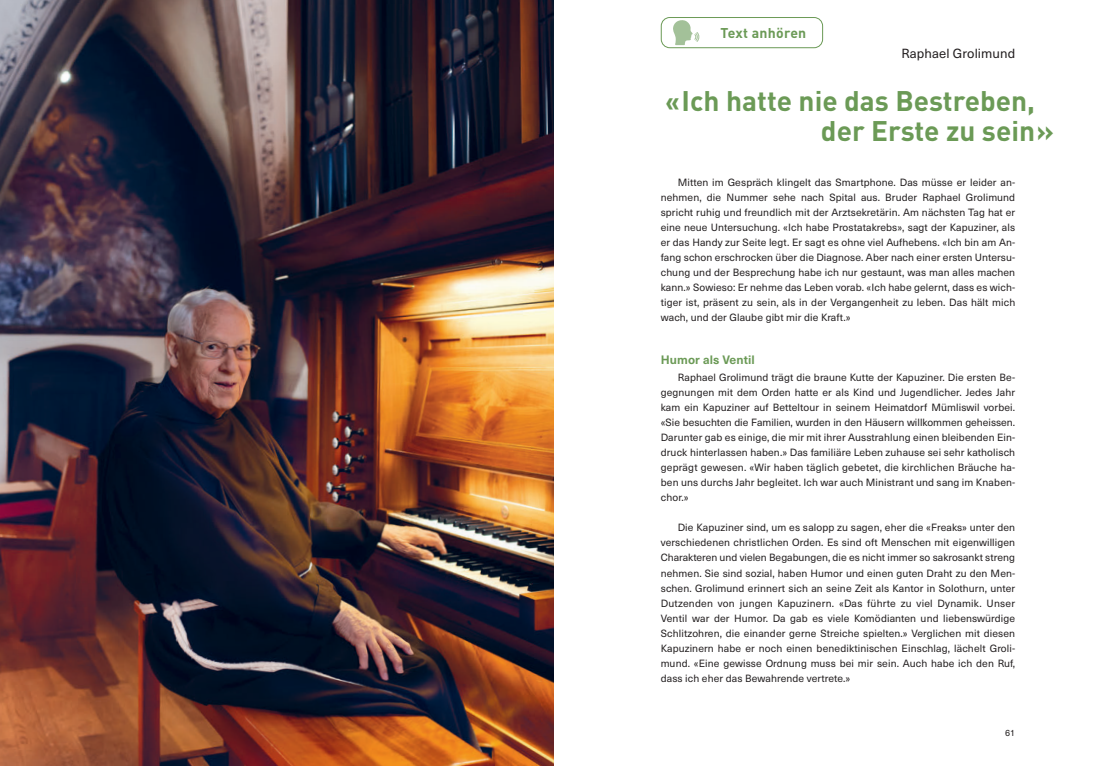
<style>
.page{position:relative;width:1106px;height:766px;background:#fff}
.page>*{position:absolute;margin:0;border:0;box-sizing:border-box;transform-origin:0 0}
.t1{font:700 28px/30px "DINOT";color:#6b9a56}
.t2{font:700 14px "DINOT";letter-spacing:.02em;color:#6b9a56}
.t3{font:13px "Neue Haas Unica Pro";letter-spacing:.01em;color:#231f20}
.t4{font:700 12px "Neue Haas Unica Pro";letter-spacing:.01em;color:#6b9a56}
.t5{font:10.3px/15px "Neue Haas Unica Pro";letter-spacing:.01em;color:#231f20;text-align:justify}
.t6{font:9px "Neue Haas Unica Pro";color:#231f20}
.s1{font-family:"Neue Haas Unica Pro"}
</style>
<div class="page">
<img style="left:0;top:0;width:553px;height:765px">
<svg style="left:673px;top:20px;width:26px;height:25px"></svg>
<div style="left:660px;top:17px;width:163px;height:31px;border:1px solid #6b9a56;border-radius:9px"></div>
<h2 class="t2" style="left:720px;top:24px;width:87px">Text anhören</h2>
<p class="t3" style="left:901px;top:46px;width:115px">Raphael Grolimund</p>
<h1 class="t1" style="left:821px;top:85px;width:235px;text-indent:-156px"><span class="s1">«</span>Ich hatte nie das Bestreben, der Erste zu sein»</h1>
<p class="t5" style="left:660px;top:175px;width:356px;text-indent:17px">Mitten im Gespräch klingelt das Smartphone. Das müsse er leider an&shy;nehmen, die Nummer sehe nach Spital aus. Bruder Raphael Grolimund spricht ruhig und freundlich mit der Arztsekretärin. Am nächsten Tag hat er eine neue Untersuchung. «Ich habe Prostatakrebs», sagt der Kapuziner, als er das Handy zur Seite legt. Er sagt es ohne viel Aufhebens. «Ich bin am An&shy;fang schon erschrocken über die Diagnose. Aber nach einer ersten Untersu&shy;chung und der Besprechung habe ich nur gestaunt, was man alles machen kann.» Sowieso: Er nehme das Leben vorab. «Ich habe gelernt, dass es wich&shy;tiger ist, präsent zu sein, als in der Vergangenheit zu leben. Das hält mich wach, und der Glaube gibt mir die Kraft.»</p>
<p class="t4" style="left:660px;top:352px;width:96px">Humor als Ventil</p>
<p class="t5" style="left:660px;top:370px;width:356px;text-indent:17px">Raphael Grolimund trägt die braune Kutte der Kapuziner. Die ersten Be&shy;gegnungen mit dem Orden hatte er als Kind und Jugendlicher. Jedes Jahr kam ein Kapuziner auf Betteltour in seinem Heimatdorf Mümliswil vorbei. «Sie besuchten die Familien, wurden in den Häusern willkommen geheissen.<br>Darunter gab es einige, die mir mit ihrer Ausstrahlung einen bleibenden Ein&shy;druck hinterlassen haben.» Das familiäre Leben zuhause sei sehr katholisch geprägt gewesen. «Wir haben täglich gebetet, die kirchlichen Bräuche ha&shy;ben uns durchs Jahr begleitet. Ich war auch Ministrant und sang im Knaben&shy;chor.»</p>
<p class="t5" style="left:660px;top:520px;width:356px;text-indent:17px">Die Kapuziner sind, um es salopp zu sagen, eher die «Freaks» unter den verschiedenen christlichen Orden. Es sind oft Menschen mit eigenwilligen Charakteren und vielen Begabungen, die es nicht immer so sakrosankt streng nehmen. Sie sind sozial, haben Humor und einen guten Draht zu den Men&shy;schen. Grolimund erinnert sich an seine Zeit als Kantor in Solothurn, unter Dutzenden von jungen Kapuzinern. «Das führte zu viel Dynamik. Unser Ventil war der Humor. Da gab es viele Komödianten und liebenswürdige Schlitzohren, die einander gerne Streiche spielten.» Verglichen mit diesen Kapuzinern habe er noch einen benediktinischen Einschlag, lächelt Groli&shy;mund. «Eine gewisse Ordnung muss bei mir sein. Auch habe ich den Ruf, dass ich eher das Bewahrende vertrete.»</p>
<p class="t6" style="left:1005px;top:726px;width:12px">61</p>
</div>
